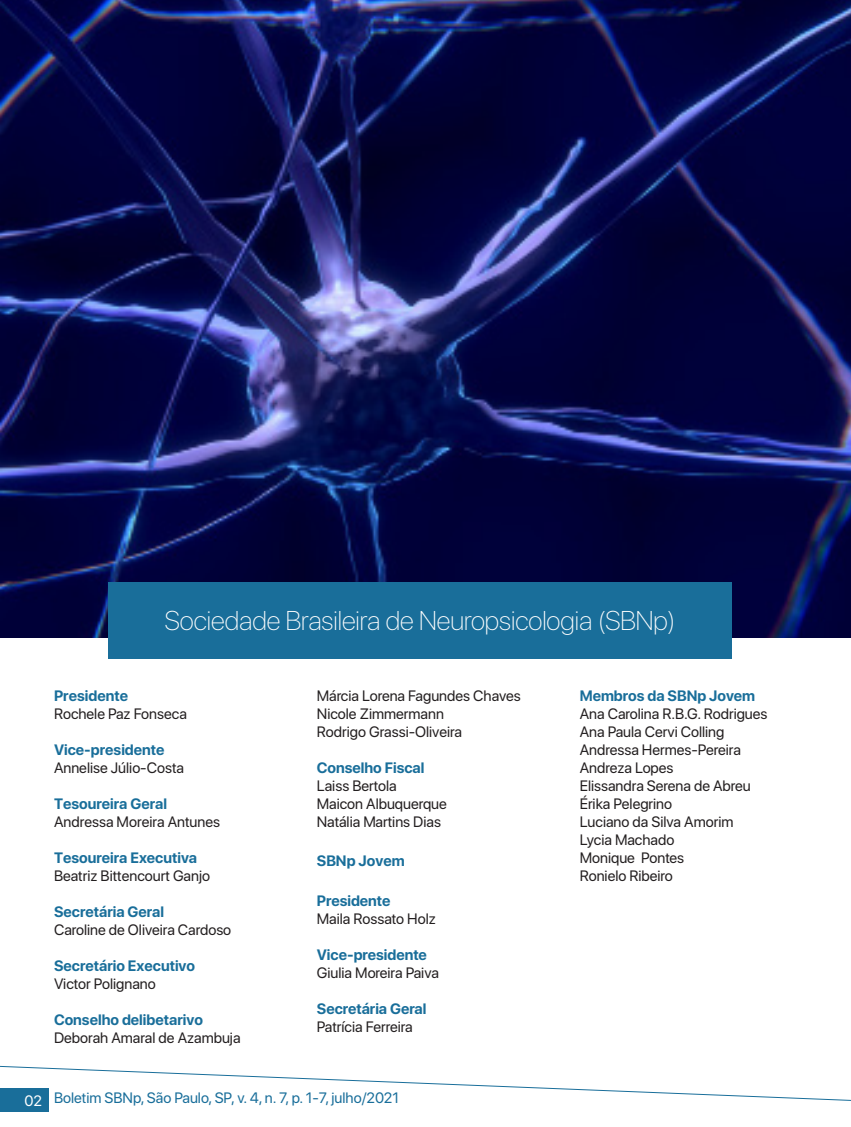
<style>
.page{position:relative;width:851px;height:1127px;background:#fff}
.page>*{position:absolute;margin:0;border:0;box-sizing:border-box;transform-origin:0 0}
.t1{font:100 27px "SF Pro Display";color:#fff}
.t2{font:15px "SF Pro Display";color:#231f20}
.t3{font:700 15px "SF Pro Display";color:#196e9a}
.t4{font:15px "SF Pro Display";color:#196e9a}
.t5{font:15px "SF Pro Display";color:#fff}
</style>
<div class="page">
<img style="left:0;top:0;width:850px;height:638px">
<div style="left:108px;top:583px;width:623px;height:76px;background:#196e9a"></div>
<svg style="left:0;top:1065px;width:850px;height:36px"></svg>
<div style="left:0;top:1089px;width:49px;height:23px;background:#196e9a"></div>
<p class="t1" style="left:165px;top:601px;width:512px">Sociedade Brasileira de Neuropsicologia (SBNp)</p>
<p class="t3" style="left:54px;top:687px;width:75px">Presidente</p>
<p class="t2" style="left:54px;top:702px;width:134px">Rochele Paz Fonseca</p>
<p class="t3" style="left:54px;top:741px;width:112px">Vice-presidente</p>
<p class="t2" style="left:54px;top:756px;width:131px">Annelise Júlio-Costa</p>
<p class="t3" style="left:54px;top:795px;width:114px">Tesoureira Geral</p>
<p class="t2" style="left:54px;top:810px;width:167px">Andressa Moreira Antunes</p>
<p class="t3" style="left:54px;top:849px;width:145px">Tesoureira Executiva</p>
<p class="t2" style="left:54px;top:864px;width:157px">Beatriz Bittencourt Ganjo</p>
<p class="t3" style="left:54px;top:903px;width:112px">Secretária Geral</p>
<p class="t2" style="left:54px;top:918px;width:179px">Caroline de Oliveira Cardoso</p>
<p class="t3" style="left:54px;top:957px;width:142px">Secretário Executivo</p>
<p class="t2" style="left:54px;top:972px;width:103px">Victor Polignano</p>
<p class="t3" style="left:54px;top:1011px;width:150px">Conselho delibetarivo</p>
<p class="t2" style="left:54px;top:1026px;width:188px">Deborah Amaral de Azambuja</p>
<p class="t2" style="left:317px;top:684px;width:205px">Márcia Lorena Fagundes Chaves</p>
<p class="t2" style="left:317px;top:702px;width:128px">Nicole Zimmermann</p>
<p class="t2" style="left:317px;top:720px;width:147px">Rodrigo Grassi-Oliveira</p>
<p class="t3" style="left:317px;top:759px;width:109px">Conselho Fiscal</p>
<p class="t2" style="left:317px;top:774px;width:81px">Laiss Bertola</p>
<p class="t2" style="left:317px;top:792px;width:131px">Maicon Albuquerque</p>
<p class="t2" style="left:317px;top:810px;width:126px">Natália Martins Dias</p>
<p class="t3" style="left:317px;top:852px;width:89px">SBNp Jovem</p>
<p class="t3" style="left:317px;top:892px;width:75px">Presidente</p>
<p class="t2" style="left:317px;top:907px;width:120px">Maila Rossato Holz</p>
<p class="t3" style="left:317px;top:946px;width:111px">Vice-presidente</p>
<p class="t2" style="left:317px;top:961px;width:124px">Giulia Moreira Paiva</p>
<p class="t3" style="left:317px;top:1000px;width:111px">Secretária Geral</p>
<p class="t2" style="left:317px;top:1015px;width:97px">Patrícia Ferreira</p>
<p class="t5" style="left:24px;top:1088px;width:19px">02</p>
<p class="t4" style="left:54px;top:1086px;width:346px">Boletim SBNp, São Paulo, SP, v. 4, n. 7, p. 1-7, julho/2021</p>
<p class="t3" style="left:579px;top:687px;width:177px">Membros da SBNp Jovem</p>
<p class="t2" style="left:579px;top:702px;width:189px">Ana Carolina R.B.G. Rodrigues</p>
<p class="t2" style="left:579px;top:720px;width:146px">Ana Paula Cervi Colling</p>
<p class="t2" style="left:579px;top:738px;width:163px">Andressa Hermes-Pereira</p>
<p class="t2" style="left:579px;top:756px;width:95px">Andreza Lopes</p>
<p class="t2" style="left:579px;top:774px;width:172px">Elissandra Serena de Abreu</p>
<p class="t2" style="left:579px;top:792px;width:94px">Érika Pelegrino</p>
<p class="t2" style="left:579px;top:810px;width:155px">Luciano da Silva Amorim</p>
<p class="t2" style="left:579px;top:828px;width:96px">Lycia Machado</p>
<p class="t2" style="left:579px;top:846px;width:106px">Monique Pontes</p>
<p class="t2" style="left:579px;top:864px;width:95px">Ronielo Ribeiro</p>
</div>
